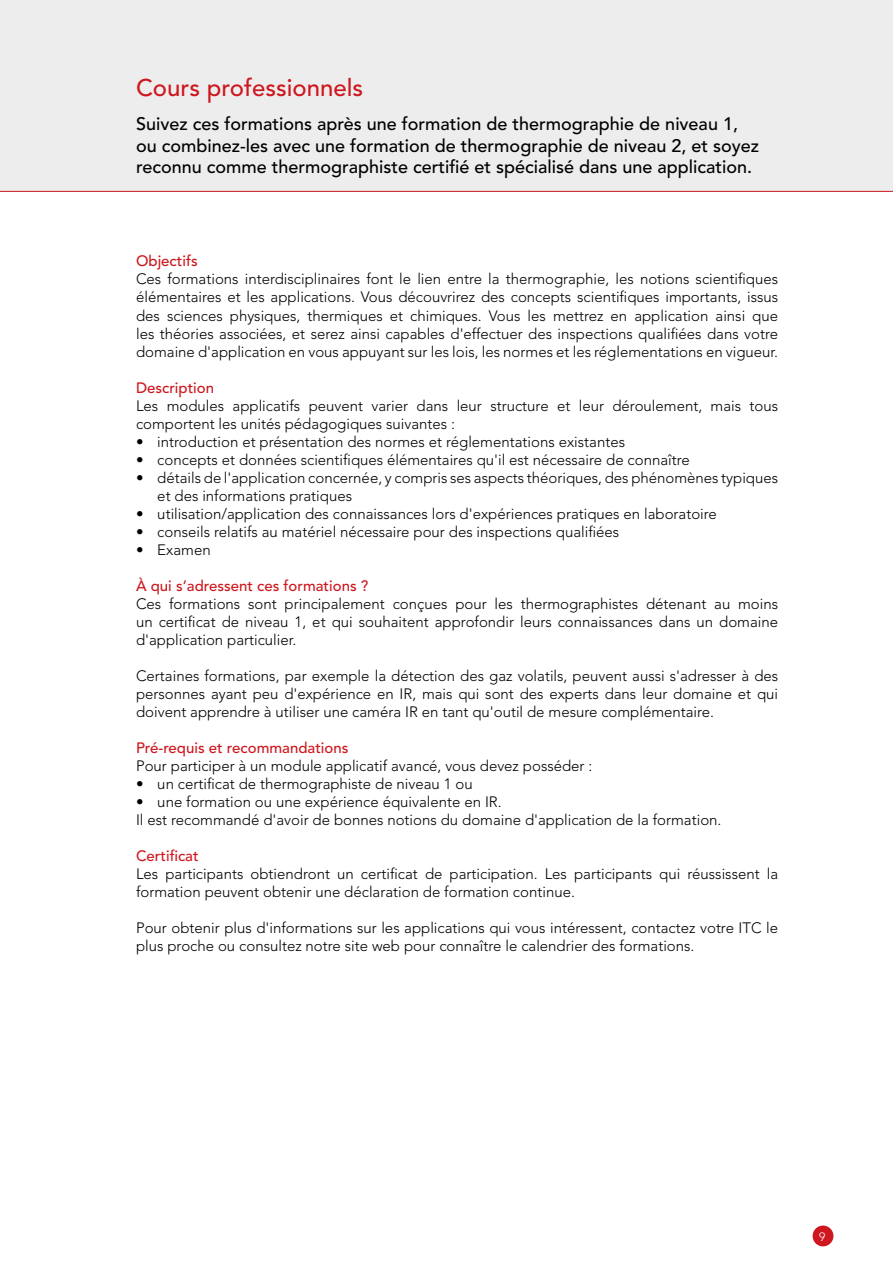
<style>
.page{position:relative;width:893px;height:1263px;background:#fff}
.page>*{position:absolute;margin:0;border:0;box-sizing:border-box;transform-origin:0 0}
.t1{font:500 24px "Avenir LT Std";color:#ce171e}
.t2{font:500 18px/21.6px "Avenir LT Std";color:#000}
.t3{font:300 15px/18px "Avenir LT Std";color:#000}
.t4{font:500 15px "Avenir LT Std";color:#ce171e}
.t5{font:300 12px "Avenir LT Std";color:#fff}
</style>
<div class="page">
<div style="left:0;top:0;width:893px;height:191px;background:#ededee"></div>
<hr style="left:0;top:191px;width:893px;height:1px;background:#ce171e">
<div style="left:813px;top:1225px;width:20px;height:21px;background:#ce171e;border-radius:50%"></div>
<h1 class="t1" style="left:136px;top:74px;width:229px">Cours professionnels</h1>
<p class="t2" style="left:136px;top:113px;width:624px">Suivez ces formations après une formation de thermographie de niveau 1, ou combinez-les avec une formation de thermographie de niveau 2, et soyez reconnu comme thermographiste certifié et spécialisé dans une application.</p>
<p class="t4" style="left:136px;top:253px;width:63px">Objectifs</p>
<p class="t3" style="left:136px;top:270px;width:644px;text-align:justify">Ces formations interdisciplinaires font le lien entre la thermographie, les notions scientifiques élémentaires et les applications. Vous découvrirez des concepts scientifiques importants, issus des sciences physiques, thermiques et chimiques. Vous les mettrez en application ainsi que les théories associées, et serez ainsi capables d'effectuer des inspections qualifiées dans votre domaine d'application en vous appuyant sur les lois, les normes et les réglementations en vigueur.</p>
<p class="t4" style="left:136px;top:379px;width:80px">Description</p>
<p class="t3" style="left:136px;top:396px;width:644px">Les modules applicatifs peuvent varier dans leur structure et leur déroulement, mais tous comportent les unités pédagogiques suivantes :</p>
<p class="t3" style="left:136px;top:432px;width:490px">• introduction et présentation des normes et réglementations existantes</p>
<p class="t3" style="left:136px;top:450px;width:555px">• concepts et données scientifiques élémentaires qu'il est nécessaire de connaître</p>
<p class="t3" style="left:157px;top:468px;width:622px;text-indent:-21px">• détails de l'application concernée, y compris ses aspects théoriques, des phénomènes typiques et des informations pratiques</p>
<p class="t3" style="left:136px;top:504px;width:582px">• utilisation/application des connaissances lors d'expériences pratiques en laboratoire</p>
<p class="t3" style="left:136px;top:522px;width:485px">• conseils relatifs au matériel nécessaire pour des inspections qualifiées</p>
<p class="t3" style="left:136px;top:540px;width:76px">• Examen</p>
<p class="t4" style="left:136px;top:577px;width:234px">À qui s’adressent ces formations ?</p>
<p class="t3" style="left:136px;top:594px;width:644px;text-align:justify">Ces formations sont principalement conçues pour les thermographistes détenant au moins un certificat de niveau 1, et qui souhaitent approfondir leurs connaissances dans un domaine d'application particulier.</p>
<p class="t3" style="left:136px;top:666px;width:644px;text-align:justify">Certaines formations, par exemple la détection des gaz volatils, peuvent aussi s'adresser à des personnes ayant peu d'expérience en IR, mais qui sont des experts dans leur domaine et qui doivent apprendre à utiliser une caméra IR en tant qu'outil de mesure complémentaire.</p>
<p class="t4" style="left:136px;top:739px;width:214px">Pré-requis et recommandations</p>
<p class="t3" style="left:136px;top:756px;width:458px">Pour participer à un module applicatif avancé, vous devez posséder :</p>
<p class="t3" style="left:136px;top:774px;width:338px">• un certificat de thermographiste de niveau 1 ou</p>
<p class="t3" style="left:136px;top:792px;width:587px">• une formation ou une expérience équivalente en IR.<br>Il est recommandé d'avoir de bonnes notions du domaine d'application de la formation.</p>
<p class="t4" style="left:136px;top:847px;width:64px">Certificat</p>
<p class="t3" style="left:136px;top:864px;width:644px">Les participants obtiendront un certificat de participation. Les participants qui réussissent la formation peuvent obtenir une déclaration de formation continue.</p>
<p class="t3" style="left:136px;top:918px;width:644px">Pour obtenir plus d'informations sur les applications qui vous intéressent, contactez votre ITC le plus proche ou consultez notre site web pour connaître le calendrier des formations.</p>
<p class="t5" style="left:819px;top:1229px;width:8px">9</p>
</div>
